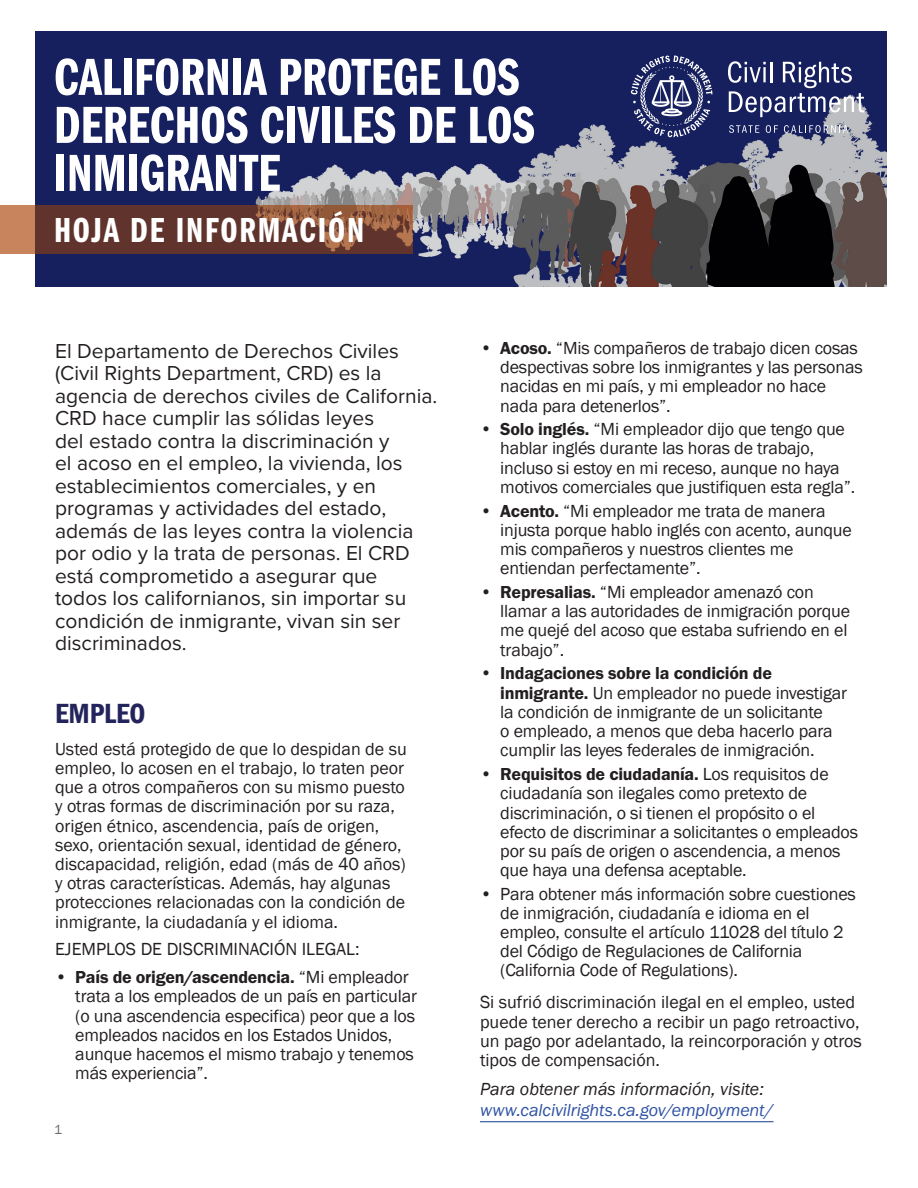
<style>
.page{position:relative;width:918px;height:1188px;background:#fff}
.page>*{position:absolute;margin:0;border:0;box-sizing:border-box;transform-origin:0 0}
.t1{font:54px/48px "Franklin Gothic LT Pro Dm Cm";color:#fff}
.t2{font:36px "Franklin Gothic LT Pro Dm Cm";letter-spacing:.05em;color:#fff}
.t3{font:600 condensed 28.5px "Franklin Gothic";letter-spacing:-.005em;color:#23245b}
.t4{font:21px/22.5px "Proxima Nova";color:#231f20}
.t5{font:18px/19.2px "Franklin Gothic";letter-spacing:-.01em;color:#231f20}
.t6{font:18px/21px "Franklin Gothic URW Boo Ita";letter-spacing:-.01em;color:#2f53a4}
.t7{font:13.5px "Franklin Gothic";color:#69696c}
.s1{font-family:"Franklin Gothic URW Dem"}
.s2{font-family:"Franklin Gothic";font-style:italic;color:#231f20}
</style>
<div class="page">
<img style="left:36px;top:32px;width:850px;height:255px">
<svg style="left:0;top:205px;width:412px;height:49px;background:#744334"></svg>
<svg style="left:728px;top:61px;width:137px;height:56px;background:#525986"></svg>
<svg style="left:729px;top:125px;width:30px;height:8px"></svg>
<svg style="left:766px;top:125px;width:12px;height:8px"></svg>
<svg style="left:784px;top:125px;width:64px;height:8px"></svg>
<svg style="left:631px;top:55px;width:82px;height:82px;background:#485080"></svg>
<hr style="left:480px;top:1121px;width:294px;height:1px;background:#2f53a4">
<h1 class="t1" style="left:54px;top:54px;width:482px">CALIFORNIA PROTEGE LOS<br>DERECHOS CIVILES DE LOS<br>INMIGRANTE</h1>
<p class="t2" style="left:54px;top:210px;width:312px">HOJA DE INFORMACIÓN</p>
<p class="t4" style="left:55px;top:339px;width:384px">El Departamento de Derechos Civiles (Civil Rights Department, CRD) es la agencia de derechos civiles de California.<br>CRD hace cumplir las sólidas leyes<br>del estado contra la discriminación y<br>el acoso en el empleo, la vivienda, los establecimientos comerciales, y en programas y actividades del estado, además de las leyes contra la violencia por odio y la trata de personas. El CRD está comprometido a asegurar que<br>todos los californianos, sin importar su condición de inmigrante, vivan sin ser discriminados.</p>
<h2 class="t3" style="left:55px;top:694px;width:92px">EMPLEO</h2>
<p class="t5" style="left:55px;top:740px;width:353px">Usted está protegido de que lo despidan de su empleo, lo acosen en el trabajo, lo traten peor que a otros compañeros con su mismo puesto y otras formas de discriminación por su raza, origen étnico, ascendencia, país de origen, sexo, orientación sexual, identidad de género, discapacidad, religión, edad (más de 40 años) y otras características. Además, hay algunas protecciones relacionadas con la condición de inmigrante, la ciudadanía y el idioma.</p>
<p class="t5" style="left:55px;top:940px;width:306px">EJEMPLOS DE DISCRIMINACIÓN ILEGAL:</p>
<p class="t5" style="left:75px;top:968px;width:343px;text-indent:-20px">• <span class="s1">País de origen/ascendencia.</span> “Mi empleador trata a los empleados de un país en particular (o una ascendencia especifica) peor que a los empleados nacidos en los Estados Unidos, aunque hacemos el mismo trabajo y tenemos más experiencia”.</p>
<p class="t7" style="left:54px;top:1121px;width:9px">1</p>
<p class="t5" style="left:500px;top:339px;width:364px;text-indent:-20px">• <span class="s1">Acoso.</span> “Mis compañeros de trabajo dicen cosas despectivas sobre los inmigrantes y las personas nacidas en mi país, y mi empleador no hace nada para detenerlos”.</p>
<p class="t5" style="left:500px;top:420px;width:357px;text-indent:-20px">• <span class="s1">Solo inglés.</span> “Mi empleador dijo que tengo que hablar inglés durante las horas de trabajo, incluso si estoy en mi receso, aunque no haya motivos comerciales que justifiquen esta regla”.</p>
<p class="t5" style="left:500px;top:501px;width:353px;text-indent:-20px">• <span class="s1">Acento.</span> “Mi empleador me trata de manera injusta porque hablo inglés con acento, aunque mis compañeros y nuestros clientes me entiendan perfectamente”.</p>
<p class="t5" style="left:500px;top:583px;width:351px;text-indent:-20px">• <span class="s1">Represalias.</span> “Mi empleador amenazó con llamar a las autoridades de inmigración porque me quejé del acoso que estaba sufriendo en el trabajo”.</p>
<p class="t5" style="left:500px;top:664px;width:348px;text-indent:-20px">• <span class="s1">Indagaciones sobre la condición de inmigrante.</span> Un empleador no puede investigar la condición de inmigrante de un solicitante<br>o empleado, a menos que deba hacerlo para cumplir las leyes federales de inmigración.</p>
<p class="t5" style="left:500px;top:765px;width:359px;text-indent:-20px">• <span class="s1">Requisitos de ciudadanía.</span> Los requisitos de ciudadanía son ilegales como pretexto de discriminación, o si tienen el propósito o el efecto de discriminar a solicitantes o empleados por su país de origen o ascendencia, a menos que haya una defensa aceptable.</p>
<p class="t5" style="left:500px;top:884px;width:357px;text-indent:-20px">• Para obtener más información sobre cuestiones de inmigración, ciudadanía e idioma en el empleo, consulte el artículo 11028 del título 2 del Código de Regulaciones de California (California Code of Regulations).</p>
<p class="t5" style="left:480px;top:993px;width:383px">Si sufrió discriminación ilegal en el empleo, usted puede tener derecho a recibir un pago retroactivo, un pago por adelantado, la reincorporación y otros tipos de compensación.</p>
<p class="t6" style="left:480px;top:1079px;width:295px"><span class="s2">Para obtener más información, visite: </span>www.calcivilrights.ca.gov/employment/</p>
</div>
